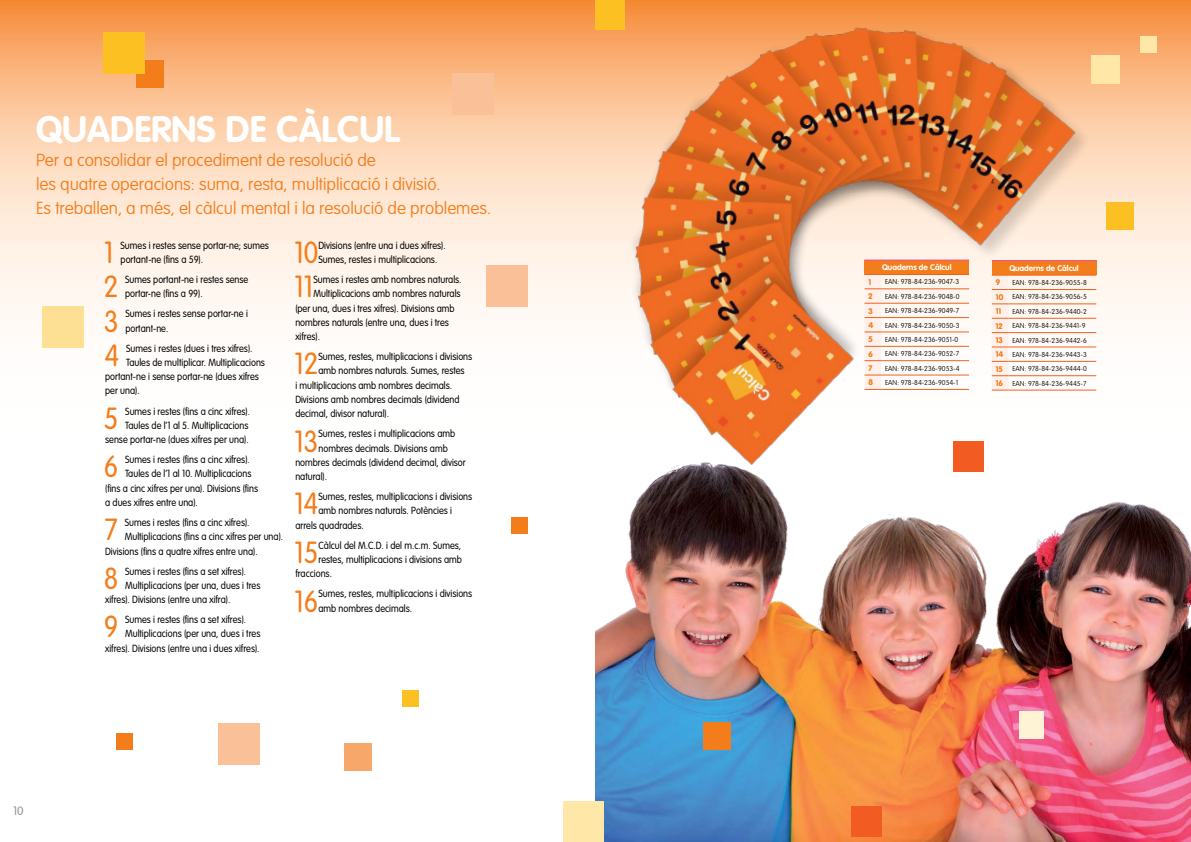
<style>
.page{position:relative;width:1191px;height:842px;background:#fff}
.page>*{position:absolute;margin:0;border:0;box-sizing:border-box;transform-origin:0 0}
.t1{font:700 36.4px "VAG Rounded";color:#fff}
.t2{font:300 30.1px "VAG Rounded";color:#f47d1b;scale:.9 1}
.t3{font:100 17.2px/24px "VAG Rounded";color:#f47d1b}
.t4{font:300 12px "VAG Rounded";color:#939598}
.t5{font:300 10.2px/14.3px "VAG Rounded";color:#000;scale:.9 1}
.t6{font:700 8.1px "VAG Rounded";color:#fff}
.t7{font:900 8.1px "VAG Rounded";color:#f47d1b}
.t8{font:100 7.1px/14.4px "VAG Rounded";color:#000;text-align:right}
.s1{font-weight:900;font-size:8.1px;color:#f47d1b}
</style>
<div class="page">
<svg style="left:0;top:1px;width:1190px;height:347px"></svg>
<img style="left:599px;top:1px;width:528px;height:443px">
<img style="left:595px;top:444px;width:595px;height:398px">
<div style="left:1091px;top:56px;width:29px;height:28px;background:#ffe7a8"></div>
<div style="left:595px;top:1px;width:30px;height:29px;background:#fdc023"></div>
<div style="left:1140px;top:36px;width:16px;height:17px;background:#ffe7a8"></div>
<div style="left:116px;top:733px;width:17px;height:17px;background:#f47d1b"></div>
<div style="left:1106px;top:202px;width:27px;height:28px;background:#fdc023"></div>
<div style="left:136px;top:60px;width:28px;height:27px;background:#f47d1b"></div>
<div style="left:103px;top:32px;width:42px;height:42px;background:#fdc023"></div>
<div style="left:953px;top:441px;width:31px;height:30px;background:#f25b21"></div>
<div style="left:453px;top:74px;width:41px;height:41px;background:#fac199"></div>
<div style="left:43px;top:307px;width:41px;height:41px;background:#fee095"></div>
<div style="left:864px;top:260px;width:105px;height:14px;background:#f47d1b"></div>
<svg style="left:864px;top:260px;width:17px;height:1px"></svg>
<hr style="left:881px;top:260px;width:88px;height:1px;background:#ee4d9b">
<hr style="left:881px;top:274px;width:88px;height:1px;background:#f0611f">
<hr style="left:881px;top:289px;width:88px;height:1px;background:#f0611f">
<hr style="left:881px;top:303px;width:88px;height:1px;background:#f0611f">
<hr style="left:881px;top:317px;width:88px;height:1px;background:#f0611f">
<hr style="left:881px;top:332px;width:88px;height:1px;background:#f0611f">
<hr style="left:881px;top:346px;width:88px;height:1px;background:#f0611f">
<hr style="left:881px;top:360px;width:88px;height:1px;background:#f0611f">
<hr style="left:881px;top:375px;width:88px;height:1px;background:#f0611f">
<svg style="left:864px;top:274px;width:17px;height:116px;background:#fce6dc"></svg>
<hr style="left:881px;top:389px;width:88px;height:1px;background:#f0611f">
<div style="left:991px;top:261px;width:105px;height:14px;background:#f47d1b"></div>
<svg style="left:991px;top:261px;width:17px;height:1px"></svg>
<hr style="left:1008px;top:261px;width:88px;height:1px;background:#ee4d9b">
<hr style="left:1008px;top:275px;width:88px;height:1px;background:#f0611f">
<hr style="left:1008px;top:289px;width:88px;height:1px;background:#f0611f">
<hr style="left:1008px;top:304px;width:88px;height:1px;background:#f0611f">
<hr style="left:1008px;top:318px;width:88px;height:1px;background:#f0611f">
<hr style="left:1008px;top:332px;width:88px;height:1px;background:#f0611f">
<hr style="left:1008px;top:347px;width:88px;height:1px;background:#f0611f">
<hr style="left:1008px;top:361px;width:88px;height:1px;background:#f0611f">
<hr style="left:1008px;top:376px;width:88px;height:1px;background:#f0611f">
<svg style="left:991px;top:275px;width:17px;height:116px;background:#fce7dd"></svg>
<hr style="left:1008px;top:390px;width:88px;height:1px;background:#f0611f">
<div style="left:486px;top:266px;width:41px;height:41px;background:#fac199"></div>
<div style="left:403px;top:690px;width:16px;height:16px;background:#fdc023"></div>
<div style="left:511px;top:517px;width:16px;height:16px;background:#f47d1b"></div>
<div style="left:1018px;top:711px;width:25px;height:27px;background:#fff3d5"></div>
<div style="left:703px;top:723px;width:27px;height:27px;background:#f47d1b"></div>
<div style="left:850px;top:806px;width:31px;height:31px;background:#f25b21"></div>
<div style="left:563px;top:801px;width:40px;height:41px;background:#ffe7a8"></div>
<div style="left:218px;top:723px;width:41px;height:41px;background:#fac199"></div>
<div style="left:344px;top:743px;width:27px;height:28px;background:#f8a76a"></div>
<h1 class="t1" style="left:36px;top:108px;width:365px">QUADERNS DE CÀLCUL</h1>
<h3 class="t3" style="left:36px;top:148px;width:457px">Per a consolidar el procediment de resolució de<br>les quatre operacions: suma, resta, multiplicació i divisió.<br>Es treballen, a més, el càlcul mental i la resolució de problemes.</h3>
<h2 class="t2" style="left:104px;top:235px;width:12px">1</h2>
<p class="t5" style="left:121px;top:238px;width:166px">Sumes i restes sense portar-ne; sumes portant-ne (fins a 59).</p>
<h2 class="t2" style="left:104px;top:270px;width:18px">2</h2>
<p class="t5" style="left:125px;top:272px;width:138px">Sumes portant-ne i restes sense portar-ne (fins a 99).</p>
<h2 class="t2" style="left:104px;top:304px;width:18px">3</h2>
<p class="t5" style="left:125px;top:307px;width:138px">Sumes i restes sense portar-ne i portant-ne.</p>
<h2 class="t2" style="left:105px;top:338px;width:18px">4</h2>
<p class="t5" style="left:126px;top:341px;width:142px">Sumes i restes (dues i tres xifres).</p>
<h2 class="t2" style="left:294px;top:235px;width:28px">10</h2>
<p class="t5" style="left:318px;top:238px;width:143px">Divisions (entre una i dues xifres).<br>Sumes, restes i multiplicacions.</p>
<h2 class="t2" style="left:294px;top:270px;width:23px">11</h2>
<p class="t5" style="left:313px;top:272px;width:166px">Sumes i restes amb nombres naturals.</p>
<p class="t5" style="left:313px;top:287px;width:165px">Multiplicacions amb nombres naturals</p>
<p class="t5" style="left:295px;top:301px;width:178px">(per una, dues i tres xifres). Divisions amb</p>
<p class="t5" style="left:295px;top:315px;width:172px">nombres naturals (entre una, dues i tres</p>
<p class="t5" style="left:295px;top:329px;width:29px">xifres).</p>
<h2 class="t2" style="left:294px;top:347px;width:28px">12</h2>
<p class="t5" style="left:318px;top:349px;width:172px">Sumes, restes, multiplicacions i divisions</p>
<p class="t5" style="left:126px;top:355px;width:156px">Taules de multiplicar. Multiplicacions</p>
<p class="t5" style="left:105px;top:369px;width:172px">portant-ne i sense portar-ne (dues xifres</p>
<p class="t5" style="left:105px;top:384px;width:40px">per una).</p>
<h2 class="t2" style="left:104px;top:401px;width:18px">5</h2>
<p class="t5" style="left:318px;top:364px;width:164px">amb nombres naturals. Sumes, restes</p>
<p class="t5" style="left:295px;top:378px;width:176px">i multiplicacions amb nombres decimals.</p>
<p class="t5" style="left:295px;top:392px;width:184px">Divisions amb nombres decimals (dividend</p>
<p class="t5" style="left:295px;top:407px;width:106px">decimal, divisor natural).</p>
<h2 class="t2" style="left:294px;top:424px;width:28px">13</h2>
<p class="t5" style="left:318px;top:427px;width:153px">Sumes, restes i multiplicacions amb</p>
<p class="t5" style="left:105px;top:404px;width:162px;text-align:right">Sumes i restes (fins a cinc xifres).<br>Taules de l’1 al 5. Multiplicacions sense portar-ne (dues xifres per una).</p>
<h2 class="t2" style="left:104px;top:450px;width:18px">6</h2>
<p class="t5" style="left:125px;top:452px;width:140px">Sumes i restes (fins a cinc xifres).</p>
<p class="t5" style="left:318px;top:441px;width:145px">nombres decimals. Divisions amb</p>
<p class="t5" style="left:295px;top:455px;width:191px">nombres decimals (dividend decimal, divisor</p>
<p class="t5" style="left:295px;top:469px;width:37px">natural).</p>
<h2 class="t2" style="left:294px;top:487px;width:28px">14</h2>
<p class="t5" style="left:318px;top:489px;width:172px">Sumes, restes, multiplicacions i divisions</p>
<p class="t5" style="left:125px;top:467px;width:142px">Taules de l’1 al 10. Multiplicacions</p>
<p class="t5" style="left:105px;top:481px;width:171px">(fins a cinc xifres per una). Divisions (fins</p>
<p class="t5" style="left:105px;top:495px;width:104px">a dues xifres entre una).</p>
<h2 class="t2" style="left:104px;top:512px;width:17px">7</h2>
<p class="t5" style="left:125px;top:515px;width:140px">Sumes i restes (fins a cinc xifres).</p>
<p class="t5" style="left:318px;top:504px;width:150px">amb nombres naturals. Potències i</p>
<p class="t5" style="left:295px;top:518px;width:78px">arrels quadrades.</p>
<h2 class="t2" style="left:294px;top:535px;width:28px">15</h2>
<p class="t5" style="left:318px;top:538px;width:160px">Càlcul del M.C.D. i del m.c.m. Sumes,</p>
<p class="t5" style="left:125px;top:529px;width:177px">Multiplicacions (fins a cinc xifres per una).</p>
<p class="t5" style="left:105px;top:544px;width:171px">Divisions (fins a quatre xifres entre una).</p>
<h2 class="t2" style="left:104px;top:561px;width:18px">8</h2>
<p class="t5" style="left:125px;top:564px;width:136px">Sumes i restes (fins a set xifres).</p>
<p class="t5" style="left:318px;top:552px;width:161px">restes, multiplicacions i divisions amb</p>
<p class="t5" style="left:295px;top:567px;width:42px">fraccions.</p>
<h2 class="t2" style="left:294px;top:584px;width:28px">16</h2>
<p class="t5" style="left:318px;top:587px;width:172px">Sumes, restes, multiplicacions i divisions amb nombres decimals.</p>
<p class="t5" style="left:125px;top:578px;width:152px">Multiplicacions (per una, dues i tres</p>
<p class="t5" style="left:105px;top:592px;width:141px">xifres). Divisions (entre una xifra).</p>
<h2 class="t2" style="left:104px;top:610px;width:18px">9</h2>
<p class="t5" style="left:125px;top:612px;width:136px">Sumes i restes (fins a set xifres).</p>
<p class="t5" style="left:125px;top:627px;width:152px">Multiplicacions (per una, dues i tres</p>
<p class="t5" style="left:105px;top:641px;width:173px">xifres). Divisions (entre una i dues xifres).</p>
<p class="t4" style="left:13px;top:804px;width:12px">10</p>
<p class="t6" style="left:882px;top:263px;width:71px">Quaderns de Càlcul</p>
<p class="t7" style="left:868px;top:277px;width:4px">1</p>
<p class="t8" style="left:885px;top:275px;width:76px">EAN: 978-84-236-9047-3</p>
<p class="t7" style="left:868px;top:291px;width:6px">2</p>
<p class="t8" style="left:885px;top:289px;width:76px">EAN: 978-84-236-9048-0</p>
<p class="t7" style="left:868px;top:306px;width:6px">3</p>
<p class="t8" style="left:885px;top:303px;width:76px">EAN: 978-84-236-9049-7</p>
<p class="t7" style="left:868px;top:320px;width:6px">4</p>
<p class="t8" style="left:885px;top:318px;width:76px">EAN: 978-84-236-9050-3</p>
<p class="t7" style="left:868px;top:334px;width:6px">5</p>
<p class="t8" style="left:885px;top:332px;width:75px">EAN: 978-84-236-9051-0</p>
<p class="t7" style="left:868px;top:349px;width:6px">6</p>
<p class="t8" style="left:885px;top:347px;width:76px">EAN: 978-84-236-9052-7</p>
<p class="t7" style="left:868px;top:363px;width:5px">7</p>
<p class="t8" style="left:885px;top:361px;width:76px">EAN: 978-84-236-9053-4</p>
<p class="t7" style="left:868px;top:378px;width:6px">8</p>
<p class="t8" style="left:885px;top:375px;width:75px">EAN: 978-84-236-9054-1</p>
<p class="t6" style="left:1009px;top:263px;width:71px">Quaderns de Càlcul</p>
<p class="t7" style="left:995px;top:278px;width:6px">9</p>
<p class="t8" style="left:995px;top:275px;width:93px">EAN: 978-84-236-9055-8<br><span class="s1">10</span> EAN: 978-84-236-9056-5</p>
<p class="t7" style="left:995px;top:306px;width:7px">11</p>
<p class="t8" style="left:995px;top:304px;width:93px;text-align:left;text-indent:17px">EAN: 978-84-236-9440-2<br><span class="s1">12</span> EAN: 978-84-236-9441-9<br><span class="s1">13</span> EAN: 978-84-236-9442-6<br><span class="s1">14</span> EAN: 978-84-236-9443-3<br><span class="s1">15</span> EAN: 978-84-236-9444-0<br><span class="s1">16</span> EAN: 978-84-236-9445-7</p>
</div>
